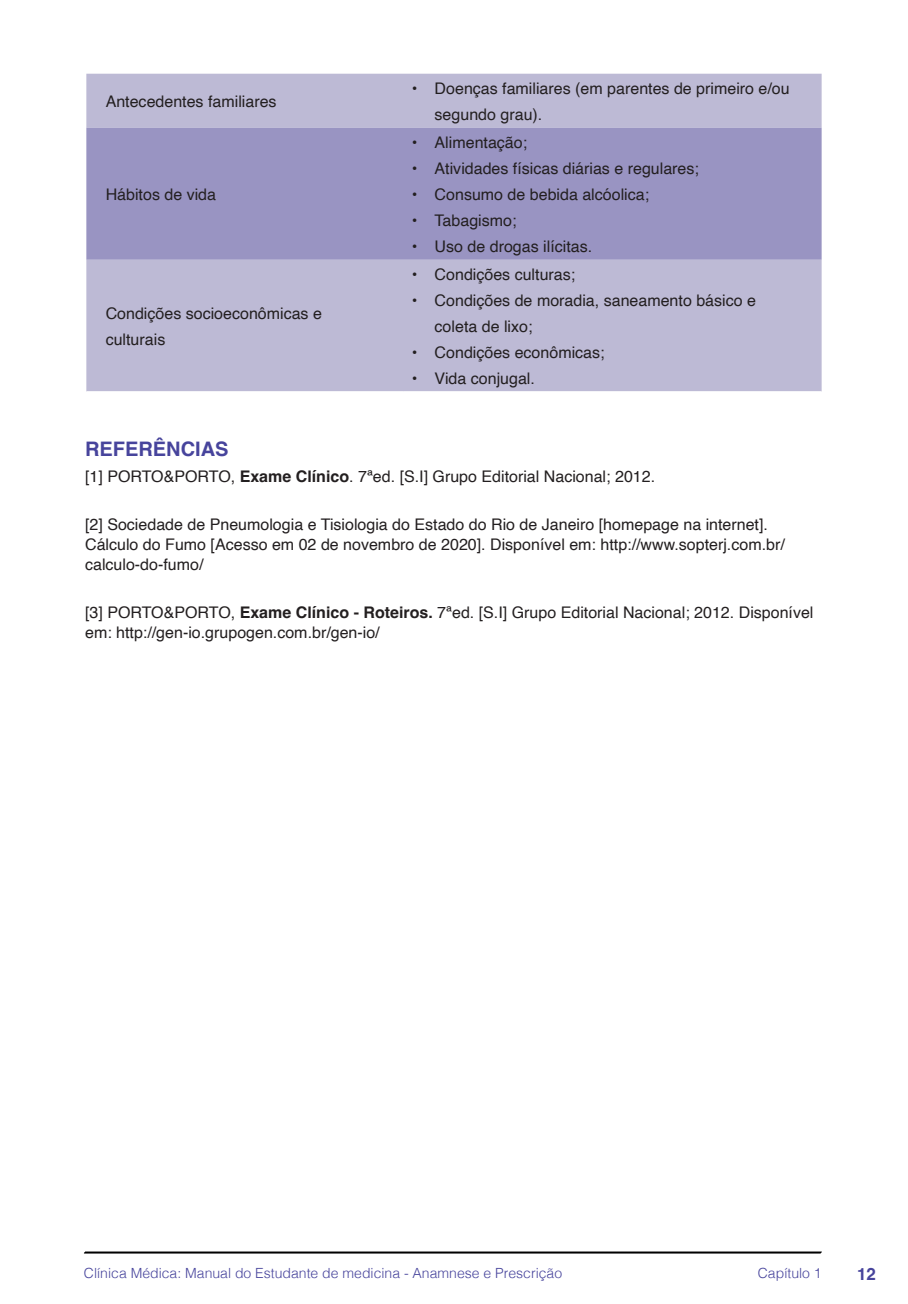
<style>
.page{position:relative;width:908px;height:1304px;background:#fff}
.page>*{position:absolute;margin:0;border:0;box-sizing:border-box;transform-origin:0 0}
.t1{font:700 20px "Helvetica";color:#47449c}
.t2{font:700 16.8px "Helvetica";color:#47449c}
.t3{font:16px/26px "Helvetica";color:#231f20}
.t4{font:300 14px "Helvetica";color:#47449c}
.s1{font-weight:700}
</style>
<div class="page">
<svg style="left:84px;top:1251px;width:737px;height:3px;background:#515151"></svg>
<div style="left:86px;top:74px;width:735px;height:317px;background:#bdbad5"></div>
<div style="left:86px;top:128px;width:735px;height:132px;background:#9994c2"></div>
<p class="t3" style="left:106px;top:89px;width:172px">Antecedentes familiares</p>
<p class="t3" style="left:106px;top:182px;width:112px">Hábitos de vida</p>
<p class="t3" style="left:106px;top:301px;width:218px">Condições socioeconômicas e culturais</p>
<p class="t3" style="left:434px;top:76px;width:356px;text-indent:-23px">• Doenças familiares (em parentes de primeiro e/ou segundo grau).</p>
<p class="t3" style="left:412px;top:130px;width:117px">• Alimentação;</p>
<p class="t3" style="left:412px;top:156px;width:288px">• Atividades físicas diárias e regulares;</p>
<p class="t3" style="left:412px;top:182px;width:238px">• Consumo de bebida alcóolica;</p>
<p class="t3" style="left:412px;top:208px;width:106px">• Tabagismo;</p>
<p class="t3" style="left:412px;top:234px;width:182px">• Uso de drogas ilícitas.</p>
<p class="t3" style="left:412px;top:262px;width:165px">• Condições culturas;</p>
<p class="t3" style="left:434px;top:288px;width:323px;text-indent:-23px">• Condições de moradia, saneamento básico e coleta de lixo;</p>
<p class="t3" style="left:412px;top:340px;width:194px">• Condições econômicas;</p>
<p class="t3" style="left:412px;top:366px;width:124px">• Vida conjugal.</p>
<p class="t1" style="left:85px;top:437px;width:145px">REFERÊNCIAS</p>
<p class="t3" style="left:85px;top:464px;width:571px">[1] PORTO&amp;PORTO, <span class="s1">Exame Clínico</span>. 7ªed. [S.I] Grupo Editorial Nacional; 2012.</p>
<p class="t3" style="left:85px;top:515px;width:701px;line-height:20px">[2] Sociedade de Pneumologia e Tisiologia do Estado do Rio de Janeiro [homepage na internet].<br>Cálculo do Fumo [Acesso em 02 de novembro de 2020]. Disponível em: http://www.sopterj.com.br/ calculo-do-fumo/</p>
<p class="t3" style="left:85px;top:603px;width:729px;line-height:20px">[3] PORTO&amp;PORTO, <span class="s1">Exame Clínico - Roteiros.</span> 7ªed. [S.I] Grupo Editorial Nacional; 2012. Disponível em: http://gen-io.grupogen.com.br/gen-io/</p>
<p class="t4" style="left:84px;top:1261px;width:479px">Clínica Médica: Manual do Estudante de medicina - Anamnese e Prescrição</p>
<p class="t4" style="left:757px;top:1261px;width:65px">Capítulo 1</p>
<p class="t2" style="left:856px;top:1264px;width:20px">12</p>
</div>
